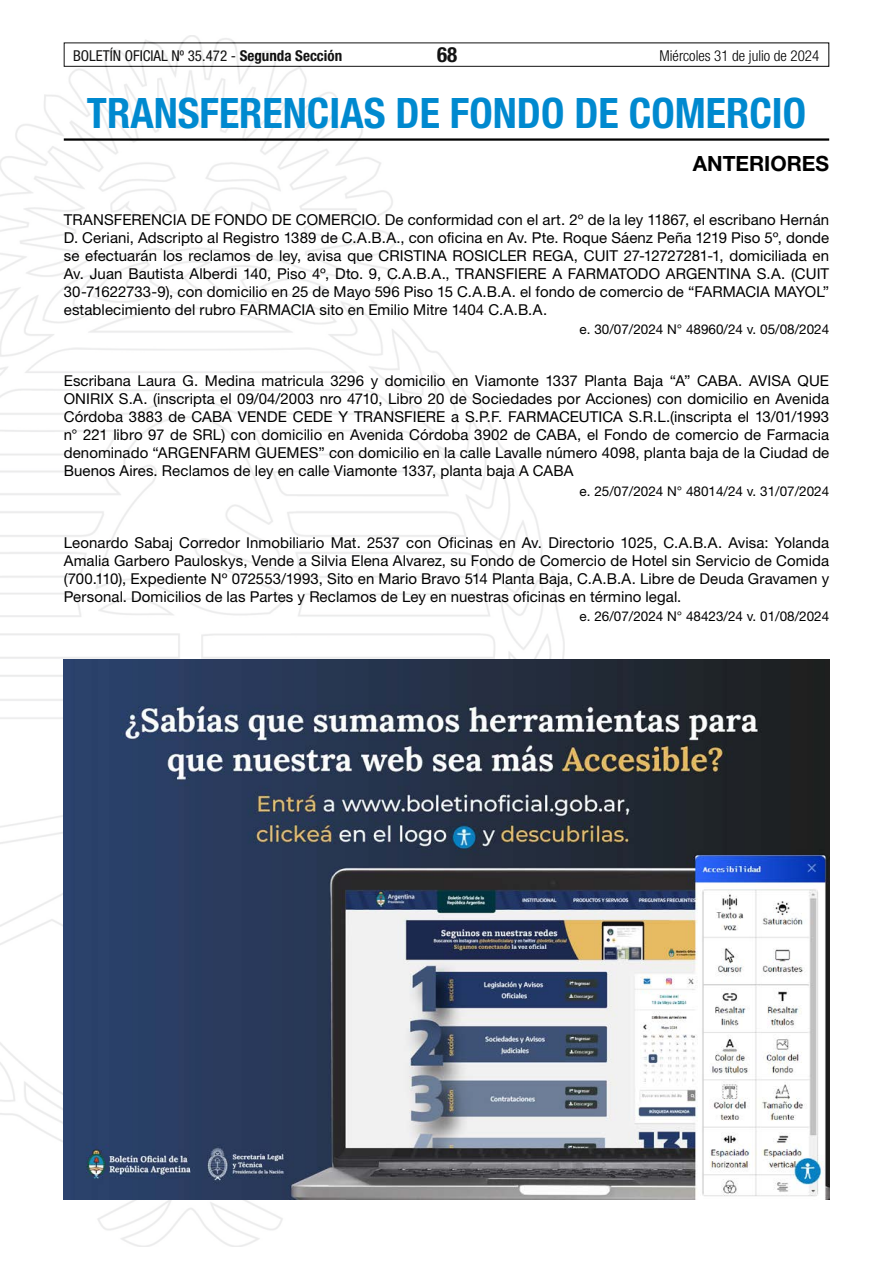
<style>
.page{position:relative;width:893px;height:1263px;background:#fff}
.page>*{position:absolute;margin:0;border:0;box-sizing:border-box;transform-origin:0 0}
.t1{font:700 condensed 42px "Helvetica Neue LT Std";color:#0089cf}
.t2{font:700 21px "Helvetica Neue LT Std";color:#000}
.t3{font:700 condensed 21px "Helvetica Neue LT Std";color:#000}
.t4{font:15px/18px "Helvetica Neue LT Std";letter-spacing:.005em;color:#000;text-align:justify}
.t5{font:condensed 15px "Helvetica Neue LT Std";color:#000}
.t6{font:300 condensed 15px "Helvetica Neue LT Std";color:#000}
.t7{font:13.5px "Helvetica Neue LT Std";color:#000}
.s1{font-weight:700}
</style>
<div class="page">
<div style="left:64px;top:43px;width:765px;height:24px;border:1px solid #000"></div>
<img style="left:0;top:35px;width:569px;height:1211px">
<hr style="left:64px;top:138px;width:765px;height:3px;background:#000">
<img style="left:64px;top:659px;width:765px;height:540px">
<p class="t5" style="left:73px;top:47px;width:271px">BOLETÍN OFICIAL Nº 35.472 - <span class="s1">Segunda Sección</span></p>
<h2 class="t3" style="left:437px;top:42px;width:22px">68</h2>
<p class="t6" style="left:660px;top:47px;width:161px">Miércoles 31 de julio de 2024</p>
<h1 class="t1" style="left:87px;top:87px;width:721px">TRANSFERENCIAS DE FONDO DE COMERCIO</h1>
<h2 class="t2" style="left:693px;top:150px;width:138px">ANTERIORES</h2>
<p class="t4" style="left:64px;top:210px;width:767px">TRANSFERENCIA DE FONDO DE COMERCIO. De conformidad con el art. 2º de la ley 11867, el escribano Hernán D. Ceriani, Adscripto al Registro 1389 de C.A.B.A., con oficina en Av. Pte. Roque Sáenz Peña 1219 Piso 5º, donde se efectuarán los reclamos de ley, avisa que CRISTINA ROSICLER REGA, CUIT 27-12727281-1, domiciliada en Av. Juan Bautista Alberdi 140, Piso 4º, Dto. 9, C.A.B.A., TRANSFIERE A FARMATODO ARGENTINA S.A. (CUIT 30-71622733-9), con domicilio en 25 de Mayo 596 Piso 15 C.A.B.A. el fondo de comercio de “FARMACIA MAYOL” establecimiento del rubro FARMACIA sito en Emilio Mitre 1404 C.A.B.A.</p>
<p class="t7" style="left:580px;top:321px;width:251px">e. 30/07/2024 N° 48960/24 v. 05/08/2024</p>
<p class="t4" style="left:64px;top:372px;width:767px">Escribana Laura G. Medina matricula 3296 y domicilio en Viamonte 1337 Planta Baja “A” CABA. AVISA QUE ONIRIX S.A. (inscripta el 09/04/2003 nro 4710, Libro 20 de Sociedades por Acciones) con domicilio en Avenida Córdoba 3883 de CABA VENDE CEDE Y TRANSFIERE a S.P.F. FARMACEUTICA S.R.L.(inscripta el 13/01/1993 n° 221 libro 97 de SRL) con domicilio en Avenida Córdoba 3902 de CABA, el Fondo de comercio de Farmacia denominado “ARGENFARM GUEMES” con domicilio en la calle Lavalle número 4098, planta baja de la Ciudad de Buenos Aires. Reclamos de ley en calle Viamonte 1337, planta baja A CABA</p>
<p class="t7" style="left:580px;top:483px;width:251px">e. 25/07/2024 N° 48014/24 v. 31/07/2024</p>
<p class="t4" style="left:64px;top:533px;width:767px">Leonardo Sabaj Corredor Inmobiliario Mat. 2537 con Oficinas en Av. Directorio 1025, C.A.B.A. Avisa: Yolanda Amalia Garbero Pauloskys, Vende a Silvia Elena Alvarez, su Fondo de Comercio de Hotel sin Servicio de Comida (700.110), Expediente Nº 072553/1993, Sito en Mario Bravo 514 Planta Baja, C.A.B.A. Libre de Deuda Gravamen y Personal. Domicilios de las Partes y Reclamos de Ley en nuestras oficinas en término legal.</p>
<p class="t7" style="left:580px;top:608px;width:251px">e. 26/07/2024 N° 48423/24 v. 01/08/2024</p>
</div>
